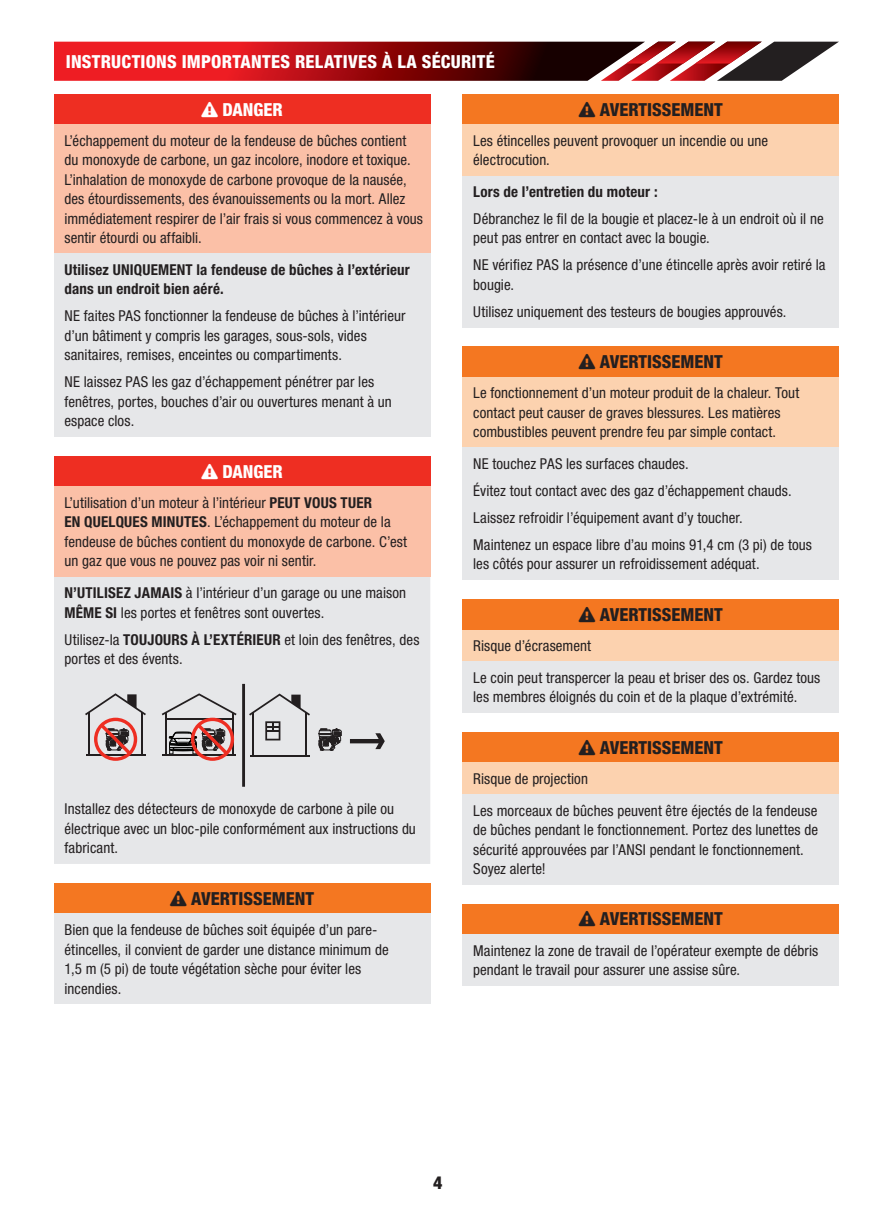
<style>
.page{position:relative;width:893px;height:1212px;background:#fff}
.page>*{position:absolute;margin:0;border:0;box-sizing:border-box;transform-origin:0 0}
.t1{font:800 condensed 18px "Helvetica Neue LT Std";color:#231f20}
.t2{font:800 condensed 18px "Helvetica Neue LT Std";color:#fff}
.t3{font:condensed 15px/19.5px "Helvetica Neue LT Std";letter-spacing:.005em;color:#231f20}
.t4{font:700 condensed 15px/19.5px "Helvetica Neue LT Std";letter-spacing:.01em;color:#231f20}
.s1{font-weight:700}
</style>
<div class="page">
<svg style="left:54px;top:42px;width:785px;height:39px;background:#9c272b"></svg>
<div style="left:54px;top:94px;width:376px;height:31px;background:#ee2e22"></div>
<div style="left:54px;top:125px;width:376px;height:129px;background:#fbc0a7"></div>
<div style="left:54px;top:254px;width:376px;height:183px;background:#e6e7e9"></div>
<div style="left:54px;top:456px;width:376px;height:31px;background:#ee2e22"></div>
<div style="left:54px;top:487px;width:376px;height:90px;background:#fbc0a7"></div>
<div style="left:54px;top:577px;width:376px;height:287px;background:#e6e7e9"></div>
<hr style="left:242px;top:684px;width:3px;height:103px;background:#231f20">
<hr style="left:250px;top:755px;width:59px;height:1px;background:#231f20">
<svg style="left:249px;top:693px;width:61px;height:22px"></svg>
<hr style="left:252px;top:712px;width:2px;height:44px;background:#231f20">
<hr style="left:305px;top:712px;width:2px;height:44px;background:#231f20">
<svg style="left:265px;top:721px;width:15px;height:19px"></svg>
<svg style="left:350px;top:733px;width:35px;height:16px"></svg>
<svg style="left:318px;top:728px;width:24px;height:24px"></svg>
<svg style="left:85px;top:693px;width:61px;height:68px;background:#c1a8a8"></svg>
<svg style="left:162px;top:693px;width:75px;height:68px;background:#baa5a5"></svg>
<div style="left:54px;top:883px;width:376px;height:31px;background:#f47721"></div>
<div style="left:54px;top:914px;width:376px;height:90px;background:#e6e7e9"></div>
<div style="left:463px;top:94px;width:376px;height:31px;background:#f47721"></div>
<div style="left:463px;top:125px;width:376px;height:51px;background:#fcd2af"></div>
<div style="left:463px;top:176px;width:376px;height:151px;background:#e6e7e9"></div>
<div style="left:463px;top:347px;width:376px;height:30px;background:#f47721"></div>
<div style="left:463px;top:377px;width:376px;height:71px;background:#fcd2af"></div>
<div style="left:463px;top:448px;width:376px;height:132px;background:#e6e7e9"></div>
<div style="left:463px;top:599px;width:376px;height:31px;background:#f47721"></div>
<div style="left:463px;top:630px;width:376px;height:31px;background:#fcd2af"></div>
<div style="left:463px;top:661px;width:376px;height:52px;background:#e6e7e9"></div>
<div style="left:463px;top:732px;width:376px;height:31px;background:#f47721"></div>
<div style="left:463px;top:763px;width:376px;height:31px;background:#fcd2af"></div>
<div style="left:463px;top:794px;width:376px;height:90px;background:#e6e7e9"></div>
<div style="left:463px;top:904px;width:376px;height:30px;background:#f47721"></div>
<div style="left:463px;top:934px;width:376px;height:52px;background:#e6e7e9"></div>
<p class="t2" style="left:66px;top:51px;width:16px">INSTRUCTIONS</p>
<p class="t2" style="left:182px;top:51px;width:11px">IMPORTANTES</p>
<p class="t2" style="left:295px;top:51px;width:10px">RELATIVES</p>
<p class="t2" style="left:382px;top:51px;width:50px">À LA SÉCURITÉ</p>
<p class="t2" style="left:201px;top:98px;width:83px">❑ DANGER</p>
<p class="t3" style="left:64px;top:131px;width:360px">L’échappement du moteur de la fendeuse de bûches contient du monoxyde de carbone, un gaz incolore, inodore et toxique.<br>L’inhalation de monoxyde de carbone provoque de la nausée, des étourdissements, des évanouissements ou la mort. Allez immédiatement respirer de l’air frais si vous commencez à vous sentir étourdi ou affaibli.</p>
<p class="t4" style="left:64px;top:260px;width:347px">Utilisez UNIQUEMENT la fendeuse de bûches à l’extérieur dans un endroit bien aéré.</p>
<p class="t3" style="left:65px;top:306px;width:342px">NE faites PAS fonctionner la fendeuse de bûches à l’intérieur d’un bâtiment y compris les garages, sous-sols, vides sanitaires, remises, enceintes ou compartiments.</p>
<p class="t3" style="left:65px;top:372px;width:329px">NE laissez PAS les gaz d’échappement pénétrer par les fenêtres, portes, bouches d’air ou ouvertures menant à un espace clos.</p>
<p class="t2" style="left:201px;top:460px;width:83px">❑ DANGER</p>
<p class="t3" style="left:64px;top:493px;width:214px">L’utilisation d’un moteur à l’intérieur <span class="s1">PEUT</span></p>
<p class="t4" style="left:304px;top:493px;width:69px">VOUS TUER</p>
<p class="t4" style="left:64px;top:512px;width:60px">EN QUELQUES</p>
<p class="t4" style="left:152px;top:512px;width:33px">MINUTES</p>
<p class="t1" style="left:579px;top:98px;width:145px">❑ AVERTISSEMENT</p>
<p class="t3" style="left:473px;top:131px;width:297px">Les étincelles peuvent provoquer un incendie ou une électrocution.</p>
<p class="t4" style="left:473px;top:182px;width:186px">Lors de l’entretien du moteur :</p>
<p class="t3" style="left:473px;top:209px;width:352px">Débranchez le fil de la bougie et placez-le à un endroit où il ne peut pas entrer en contact avec la bougie.</p>
<p class="t3" style="left:473px;top:255px;width:354px">NE vérifiez PAS la présence d’une étincelle après avoir retiré la bougie.</p>
<p class="t3" style="left:473px;top:302px;width:315px">Utilisez uniquement des testeurs de bougies approuvés.</p>
<p class="t1" style="left:579px;top:351px;width:145px">❑ AVERTISSEMENT</p>
<p class="t3" style="left:473px;top:383px;width:328px">Le fonctionnement d’un moteur produit de la chaleur. Tout contact peut causer de graves blessures. Les matières combustibles peuvent prendre feu par simple contact.</p>
<p class="t3" style="left:473px;top:450px;width:340px;line-height:27px">NE touchez PAS les surfaces chaudes.<br>Évitez tout contact avec des gaz d’échappement chauds.<br>Laissez refroidir l’équipement avant d’y toucher.<br>Maintenez un espace libre d’au moins 91,4 cm (3 pi) de tous</p>
<p class="t3" style="left:473px;top:554px;width:288px">les côtés pour assurer un refroidissement adéquat.</p>
<p class="t1" style="left:579px;top:603px;width:145px">❑ AVERTISSEMENT</p>
<p class="t3" style="left:473px;top:630px;width:349px;line-height:31.7px">Risque d’écrasement<br>Le coin peut transpercer la peau et briser des os. Gardez tous</p>
<p class="t3" style="left:473px;top:687px;width:326px">les membres éloignés du coin et de la plaque d’extrémité.</p>
<p class="t1" style="left:579px;top:736px;width:145px">❑ AVERTISSEMENT</p>
<p class="t3" style="left:473px;top:763px;width:346px;line-height:31.7px">Risque de projection<br>Les morceaux de bûches peuvent être éjectés de la fendeuse</p>
<p class="t3" style="left:473px;top:820px;width:346px">de bûches pendant le fonctionnement. Portez des lunettes de sécurité approuvées par l’ANSI pendant le fonctionnement.<br>Soyez alerte!</p>
<p class="t1" style="left:579px;top:908px;width:145px">❑ AVERTISSEMENT</p>
<p class="t3" style="left:473px;top:940px;width:347px">Maintenez la zone de travail de l’opérateur exempte de débris pendant le travail pour assurer une assise sûre.</p>
<p class="t3" style="left:64px;top:512px;width:344px;text-indent:143px">. L’échappement du moteur de la fendeuse de bûches contient du monoxyde de carbone. C’est un gaz que vous ne pouvez pas voir ni sentir.</p>
<p class="t3" style="left:64px;top:583px;width:343px"><span class="s1">N’UTILISEZ JAMAIS</span> à l’intérieur d’un garage ou une maison<br><span class="s1">MÊME SI</span> les portes et fenêtres sont ouvertes.</p>
<p class="t3" style="left:65px;top:629px;width:356px">Utilisez-la <span class="s1">TOUJOURS À L’EXTÉRIEUR</span> et loin des fenêtres, des portes et des évents.</p>
<p class="t3" style="left:64px;top:799px;width:353px">Installez des détecteurs de monoxyde de carbone à pile ou électrique avec un bloc-pile conformément aux instructions du fabricant.</p>
<p class="t1" style="left:170px;top:887px;width:145px">❑ AVERTISSEMENT</p>
<p class="t3" style="left:64px;top:920px;width:326px">Bien que la fendeuse de bûches soit équipée d’un pare&shy;étincelles, il convient de garder une distance minimum de 1,5 m (5 pi) de toute végétation sèche pour éviter les incendies.</p>
<p class="t1" style="left:433px;top:1171px;width:11px">4</p>
</div>
